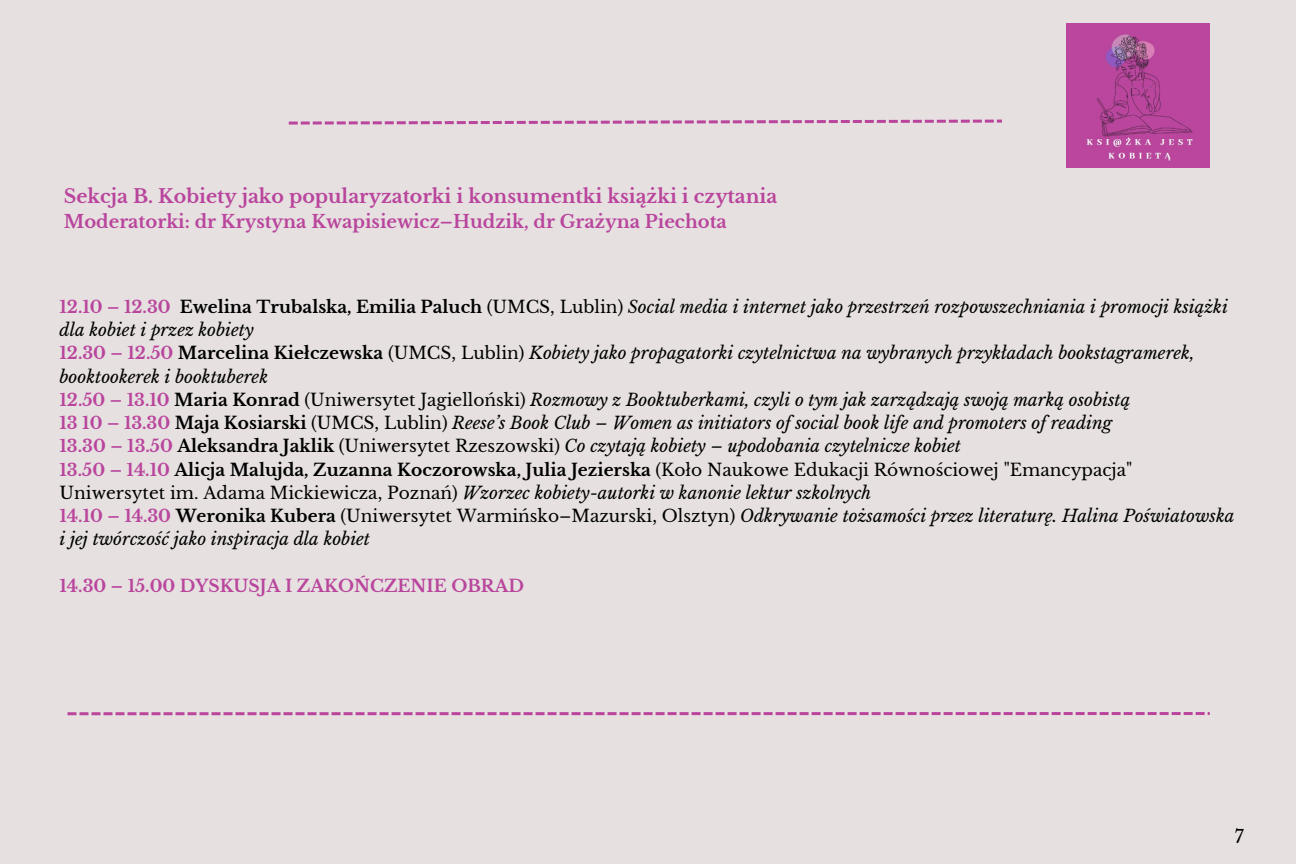
<style>
.page{position:relative;width:1296px;height:864px;background:#e6e0e0}
.page>*{position:absolute;margin:0;border:0;box-sizing:border-box;transform-origin:0 0}
.t1{font:700 19px "Libre Baskerville";color:#b9459d}
.t2{font:700 18px "Libre Baskerville";color:#b9459d}
.t3{font:18px "Libre Baskerville";color:#000}
.t4{font:italic 17px/23.2px "Libre Baskerville";color:#000}
.t5{font:17px/23.2px "Libre Baskerville";color:#000}
.t6{font:700 17px "Libre Baskerville";color:#b9459d}
.s1{font-weight:700;font-style:normal;color:#b9459d}
.s2{font-weight:700;font-style:normal}
.s3{font-style:normal}
.s4{font-weight:700;color:#b9459d}
.s5{font-weight:700}
.s6{font-style:italic}
</style>
<div class="page">
<img style="left:1066px;top:24px;width:143px;height:143px">
<svg style="left:289px;top:120px;width:713px;height:5px"></svg>
<svg style="left:67px;top:712px;width:1143px;height:3px"></svg>
<p class="t1" style="left:64px;top:184px;width:715px">Sekcja B. Kobiety jako popularyzatorki i konsumentki książki i czytania</p>
<p class="t2" style="left:64px;top:210px;width:665px">Moderatorki: dr Krystyna Kwapisiewicz–Hudzik, dr Grażyna Piechota</p>
<p class="t4" style="left:60px;top:295px;width:1170px"><span class="s1">12.10 – 12.30</span> <span class="s2">Ewelina Trubalska, Emilia Paluch</span> <span class="s3">(UMCS, Lublin)</span> Social media i internet jako przestrzeń rozpowszechniania i promocji książki dla kobiet i przez kobiety</p>
<p class="t4" style="left:60px;top:342px;width:1136px"><span class="s1">12.30 – 12.50</span> <span class="s2">Marcelina Kiełczewska</span> <span class="s3">(UMCS, Lublin)</span> Kobiety jako propagatorki czytelnictwa na wybranych przykładach bookstagramerek, booktookerek i booktuberek</p>
<p class="t4" style="left:60px;top:388px;width:1072px"><span class="s1">12.50 – 13.10</span> <span class="s2">Maria Konrad</span> <span class="s3">(Uniwersytet Jagielloński)</span> Rozmowy z Booktuberkami, czyli o tym jak zarządzają swoją marką osobistą</p>
<p class="t4" style="left:60px;top:412px;width:1054px"><span class="s1">13 10 – 13.30</span> <span class="s2">Maja Kosiarski</span> <span class="s3">(UMCS, Lublin)</span> Reese’s Book Club – Women as initiators of social book life and promoters of reading</p>
<p class="t4" style="left:60px;top:435px;width:903px"><span class="s1">13.30 – 13.50</span> <span class="s2">Aleksandra Jaklik</span> <span class="s3">(Uniwersytet Rzeszowski)</span> Co czytają kobiety – upodobania czytelnicze kobiet</p>
<p class="t5" style="left:60px;top:458px;width:1074px"><span class="s4">13.50 – 14.10</span> <span class="s5">Alicja Malujda, Zuzanna Koczorowska, Julia Jezierska</span> (Koło Naukowe Edukacji Równościowej "Emancypacja"<br>Uniwersytet im. Adama Mickiewicza, Poznań) <span class="s6">Wzorzec kobiety-autorki w kanonie lektur szkolnych</span></p>
<p class="t4" style="left:60px;top:505px;width:1176px"><span class="s1">14.10 – 14.30</span> <span class="s2">Weronika Kubera</span> <span class="s3">(Uniwersytet Warmińsko–Mazurski, Olsztyn)</span> Odkrywanie tożsamości przez literaturę. Halina Poświatowska i jej twórczość jako inspiracja dla kobiet</p>
<p class="t6" style="left:60px;top:575px;width:466px">14.30 – 15.00 DYSKUSJA I ZAKOŃCZENIE OBRAD</p>
<p class="t3" style="left:1235px;top:826px;width:11px">7</p>
</div>
